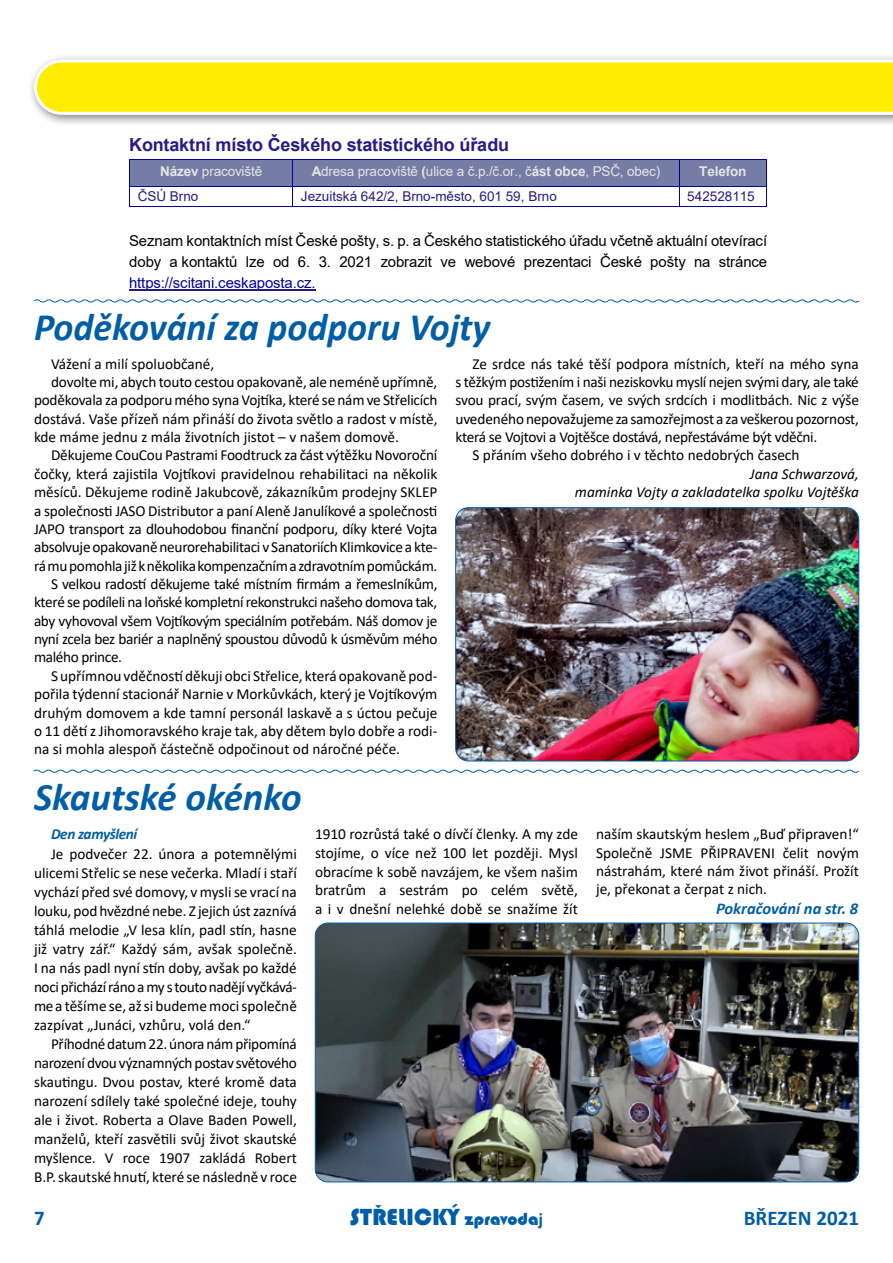
<style>
.page{position:relative;width:893px;height:1263px;background:#fff}
.page>*{position:absolute;margin:0;border:0;box-sizing:border-box;transform-origin:0 0}
.t1{font:italic 700 39px "Calibri";color:#005ea7}
.t2{font:24px "Bauhaus 93";color:#005ea7}
.t3{font:700 21px "Calibri";color:#005ea7}
.t4{font:700 18px "Arial";letter-spacing:-.01em;color:#241c87}
.t5{font:italic 700 16.5px "Calibri";color:#005ea7}
.t6{font:15.3px/19px "Calibri";letter-spacing:-.01em;color:#000;text-align:justify}
.t7{font:italic 15.3px/18.3px "Calibri";color:#000;text-align:right}
.t8{font:italic 700 15.3px "Calibri";letter-spacing:-.025em;color:#005ea7}
.t9{font:15px/20.7px "Arial";letter-spacing:-.015em;color:#000}
.t10{font:15px "Arial";letter-spacing:-.01em;color:#009}
.t11{font:13.5px "Arial";letter-spacing:-.01em;color:#e7e6e6}
.t12{font:13.5px "Arial";letter-spacing:.005em;color:#241c87}
.t13{font:700 13.5px "Arial";letter-spacing:-.01em;color:#e7e6e6}
.t14{font:700 11.4px/13.2px "Arial";color:#000}
.s1{font-weight:700}
.s2{font-size:18px}
.s3{font-family:"Calibri";font-weight:700;font-size:18px}
</style>
<div class="page">
<img style="left:456px;top:508px;width:403px;height:253px">
<div style="left:455px;top:507px;width:404px;height:254px;border:1px solid #005ea7;border-radius:13px"></div>
<img style="left:315px;top:923px;width:544px;height:259px">
<div style="left:315px;top:923px;width:544px;height:259px;border:1px solid #005ea7;border-radius:13px"></div>
<svg style="left:33px;top:299px;width:827px;height:4px"></svg>
<svg style="left:33px;top:769px;width:826px;height:4px"></svg>
<div style="left:27px;top:53px;width:866px;height:74px;background:#000;opacity:.5"></div>
<svg style="left:34px;top:60px;width:859px;height:55px"></svg>
<div style="left:130px;top:160px;width:162px;height:26px;background:#757ca5"></div>
<div style="left:293px;top:160px;width:386px;height:26px;background:#757ca5"></div>
<div style="left:680px;top:160px;width:86px;height:26px;background:#757ca5"></div>
<hr style="left:130px;top:159px;width:162px;height:1px;background:#009">
<hr style="left:293px;top:159px;width:386px;height:1px;background:#009">
<hr style="left:680px;top:159px;width:86px;height:1px;background:#009">
<hr style="left:130px;top:186px;width:162px;height:1px;background:#009">
<hr style="left:293px;top:186px;width:386px;height:1px;background:#009">
<hr style="left:680px;top:186px;width:86px;height:1px;background:#009">
<svg style="left:129px;top:159px;width:1px;height:48px"></svg>
<hr style="left:130px;top:207px;width:162px;height:1px;background:#009">
<svg style="left:292px;top:159px;width:1px;height:48px"></svg>
<hr style="left:293px;top:207px;width:386px;height:1px;background:#009">
<svg style="left:679px;top:159px;width:1px;height:48px"></svg>
<hr style="left:680px;top:207px;width:86px;height:1px;background:#009">
<svg style="left:766px;top:159px;width:1px;height:48px"></svg>
<hr style="left:129px;top:289px;width:187px;height:1px;background:#241c87">
<p class="t4" style="left:129px;top:132px;width:381px">Kontaktní místo Českého statistického úřadu</p>
<p class="t11" style="left:160px;top:162px;width:104px"><span class="s1">Název</span> pracoviště</p>
<p class="t11" style="left:312px;top:162px;width:350px"><span class="s1">A</span>dresa pracoviště <span class="s1">(</span>ulice a č.p./č.or., č<span class="s1">ást obce</span>, PSČ, obec)</p>
<p class="t13" style="left:699px;top:162px;width:49px">Telefon</p>
<p class="t12" style="left:138px;top:187px;width:62px">ČSÚ Brno</p>
<p class="t12" style="left:301px;top:187px;width:258px">Jezuitská 642/2, Brno-město, 601 59, Brno</p>
<p class="t12" style="left:687px;top:187px;width:69px">542528115</p>
<p class="t9" style="left:129px;top:230px;width:639px">Seznam kontaktních míst České pošty, s. p. a Českého statistického úřadu včetně aktuální otevírací doby a kontaktů lze od 6. 3. 2021 zobrazit ve webové prezentaci České pošty na stránce</p>
<p class="t10" style="left:129px;top:272px;width:188px">https://scitani.ceskaposta.cz.</p>
<h1 class="t1" style="left:34px;top:299px;width:458px">Poděkování za podporu Vojty</h1>
<p class="t6" style="left:51px;top:354px;width:165px">Vážení a milí spoluobčané,</p>
<p class="t6" style="left:51px;top:372px;width:388px">dovolte mi, abych touto cestou opakovaně, ale neméně upřímně,</p>
<p class="t6" style="left:34px;top:390px;width:405px">poděkovala za podporu mého syna Vojtíka, které se nám ve Střelicích</p>
<p class="t6" style="left:34px;top:409px;width:405px">dostává. Vaše přízeň nám přináší do života světlo a radost v místě,</p>
<p class="t6" style="left:34px;top:427px;width:366px">kde máme jednu z mála životních jistot – v našem domově.</p>
<p class="t6" style="left:51px;top:445px;width:388px">Děkujeme CouCou Pastrami Foodtruck za část výtěžku Novoroční</p>
<p class="t6" style="left:34px;top:464px;width:405px">čočky, která zajistila Vojtíkovi pravidelnou rehabilitaci na několik</p>
<p class="t6" style="left:34px;top:482px;width:405px">měsíců. Děkujeme rodině Jakubcově, zákazníkům prodejny SKLEP</p>
<p class="t6" style="left:34px;top:501px;width:405px">a společnosti JASO Distributor a paní Aleně Janulíkové a společnosti</p>
<p class="t6" style="left:34px;top:519px;width:405px">JAPO transport za dlouhodobou finanční podporu, díky které Vojta</p>
<p class="t6" style="left:34px;top:537px;width:405px">absolvuje opakovaně neurorehabilitaci v Sanatoriích Klimkovice a kte-</p>
<p class="t6" style="left:34px;top:556px;width:405px">rá mu pomohla již kněkolika kompenzačním azdravotním pomůckám.</p>
<p class="t6" style="left:51px;top:574px;width:388px">S velkou radostí děkujeme také místním firmám a řemeslníkům,</p>
<p class="t6" style="left:34px;top:592px;width:405px">které se podíleli na loňské kompletní rekonstrukci našeho domova tak,</p>
<p class="t6" style="left:34px;top:611px;width:405px">aby vyhovoval všem Vojtíkovým speciálním potřebám. Náš domov je</p>
<p class="t6" style="left:34px;top:629px;width:405px">nyní zcela bez bariér a naplněný spoustou důvodů k úsměvům mého</p>
<p class="t6" style="left:34px;top:647px;width:90px">malého prince.</p>
<p class="t6" style="left:51px;top:666px;width:388px">S upřímnou vděčností děkuji obci Střelice, která opakovaně pod-</p>
<p class="t6" style="left:34px;top:684px;width:405px">pořila týdenní stacionář Narnie v Morkůvkách, který je Vojtíkovým</p>
<p class="t6" style="left:34px;top:702px;width:405px">druhým domovem a kde tamní personál laskavě a s úctou pečuje</p>
<p class="t6" style="left:34px;top:721px;width:405px">o 11 dětí z Jihomoravského kraje tak, aby dětem bylo dobře a rodi-</p>
<p class="t6" style="left:34px;top:739px;width:368px">na si mohla alespoň částečně odpočinout od náročné péče.</p>
<h1 class="t1" style="left:34px;top:770px;width:269px">Skautské okénko</h1>
<p class="t6" style="left:472px;top:354px;width:388px">Ze srdce nás také těší podpora místních, kteří na mého syna</p>
<p class="t6" style="left:455px;top:372px;width:405px">s těžkým postižením i naši neziskovku myslí nejen svými dary, ale také</p>
<p class="t6" style="left:455px;top:390px;width:405px">svou prací, svým časem, ve svých srdcích i modlitbách. Nic z výše</p>
<p class="t6" style="left:455px;top:409px;width:405px">uvedeného nepovažujeme za samozřejmost a za veškerou pozornost,</p>
<p class="t6" style="left:455px;top:427px;width:363px">která se Vojtovi a Vojtěšce dostává, nepřestáváme být vděčni.</p>
<p class="t6" style="left:472px;top:445px;width:328px">S přáním všeho dobrého i v těchto nedobrých časech</p>
<p class="t7" style="left:575px;top:464px;width:286px">Jana Schwarzová,<br>maminka Vojty a zakladatelka spolku Vojtěška</p>
<p class="t6" style="left:315px;top:825px;width:264px;line-height:18.6px">1910 rozrůstá také o dívčí členky. A my zde stojíme, o více než 100 let později. Mysl obracíme k sobě navzájem, ke všem našim bratrům a sestrám po celém světě, a i v dnešní nelehké době se snažíme žít</p>
<p class="t6" style="left:596px;top:825px;width:264px;line-height:18.3px">naším skautským heslem „Buď připraven!“ Společně JSME PŘIPRAVENI čelit novým nástrahám, které nám život přináší. Prožít je, překonat a čerpat z nich.</p>
<p class="t8" style="left:51px;top:823px;width:88px">Den zamyšlení</p>
<p class="t6" style="left:34px;top:843px;width:264px;text-indent:17px">Je podvečer 22. února a potemnělými ulicemi Střelic se nese večerka. Mladí i staří vychází před své domovy, v mysli se vrací na louku, pod hvězdné nebe. Z jejich úst zaznívá táhlá melodie „V lesa klín, padl stín, hasne již vatry zář.“ Každý sám, avšak společně.<br>I na nás padl nyní stín doby, avšak po každé noci přichází ráno amy stouto nadějí vyčkává&shy;me a těšíme se, až si budeme moci společně zazpívat „Junáci, vzhůru, volá den.“</p>
<p class="t6" style="left:34px;top:1034px;width:264px;text-indent:17px">Příhodné datum 22.února nám připomíná narození dvou významných postav světového skautingu. Dvou postav, které kromě data narození sdílely také společné ideje, touhy ale i život. Roberta a Olave Baden Powell, manželů, kteří zasvětili svůj život skautské myšlence. V roce 1907 zakládá Robert B.P.skautské hnutí, které se následně v roce</p>
<p class="t5" style="left:716px;top:897px;width:144px">Pokračování na str. 8</p>
<p class="t14" style="left:224px;top:1089px;width:94px">Na padesátém 81<br>100 82 Praha 10 www.czso.cz</p>
<h3 class="t3" style="left:34px;top:1203px;width:12px">7</h3>
<h2 class="t2" style="left:350px;top:1203px;width:195px">STRˇ ELICKÝ <span class="s2">zpravoda</span><span class="s3">j</span></h2>
<h3 class="t3" style="left:744px;top:1203px;width:117px">BŘEZEN 2021</h3>
</div>
